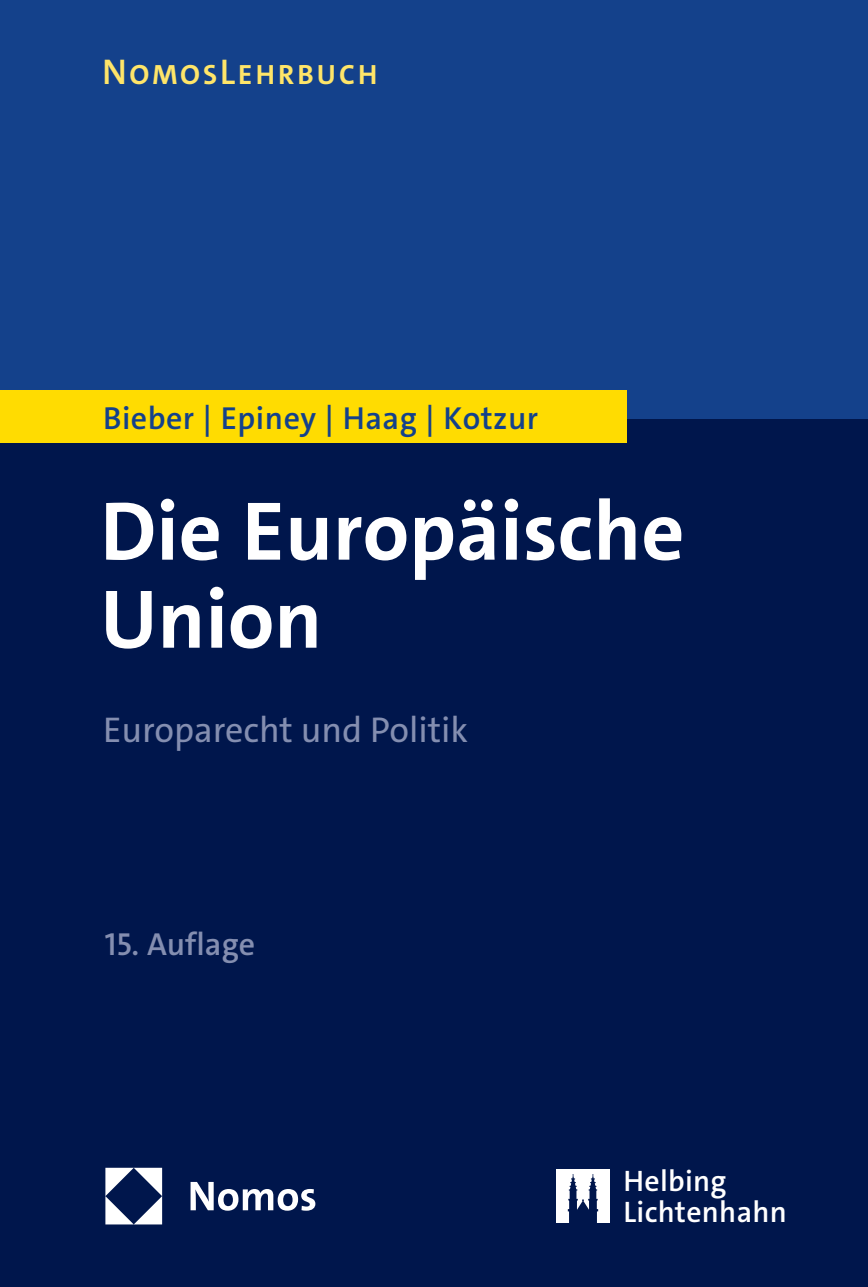
<style>
.page{position:relative;width:868px;height:1287px;background:#fff}
.page>*{position:absolute;margin:0;border:0;box-sizing:border-box;transform-origin:0 0}
.t1{font:700 84px/88px "The Sans C5";color:#fff}
.t2{font:36px "The Sans C5";color:#848eb0}
.t3{font:600 32px "The Sans C5";letter-spacing:.015em;color:#14418b}
.t4{font:600 32px "The Sans C5";color:#848eb0}
.t5{font:600 29.8px/30.6px "The Sans C5";letter-spacing:.01em;color:#fff}
.t6{font:700 28px "The Sans C5";letter-spacing:.115em;color:#ffe569}
.s1{font-weight:600;font-size:36px}
</style>
<div class="page">
<div style="left:0;top:0;width:867px;height:425px;background:#14418b"></div>
<div style="left:0;top:420px;width:867px;height:867px;background:#00164c"></div>
<div style="left:0;top:390px;width:626px;height:52px;background:#ffdc01"></div>
<img style="left:556px;top:1169px;width:53px;height:53px">
<svg style="left:190px;top:1182px;width:125px;height:29px"></svg>
<svg style="left:105px;top:1168px;width:57px;height:56px"></svg>
<p class="t6" style="left:102px;top:57px;width:277px"><span class="s1">N</span>OMOS<span class="s1">L</span>EHRBUCH</p>
<p class="t3" style="left:103px;top:397px;width:436px">Bieber | Epiney | Haag | Kotzur</p>
<h1 class="t1" style="left:100px;top:488px;width:585px">Die Europäische<br>Union</h1>
<p class="t2" style="left:103px;top:707px;width:366px">Europarecht und Politik</p>
<p class="t4" style="left:105px;top:923px;width:152px">15. Auflage</p>
<p class="t5" style="left:623px;top:1166px;width:165px">Helbing<br>Lichtenhahn</p>
</div>
